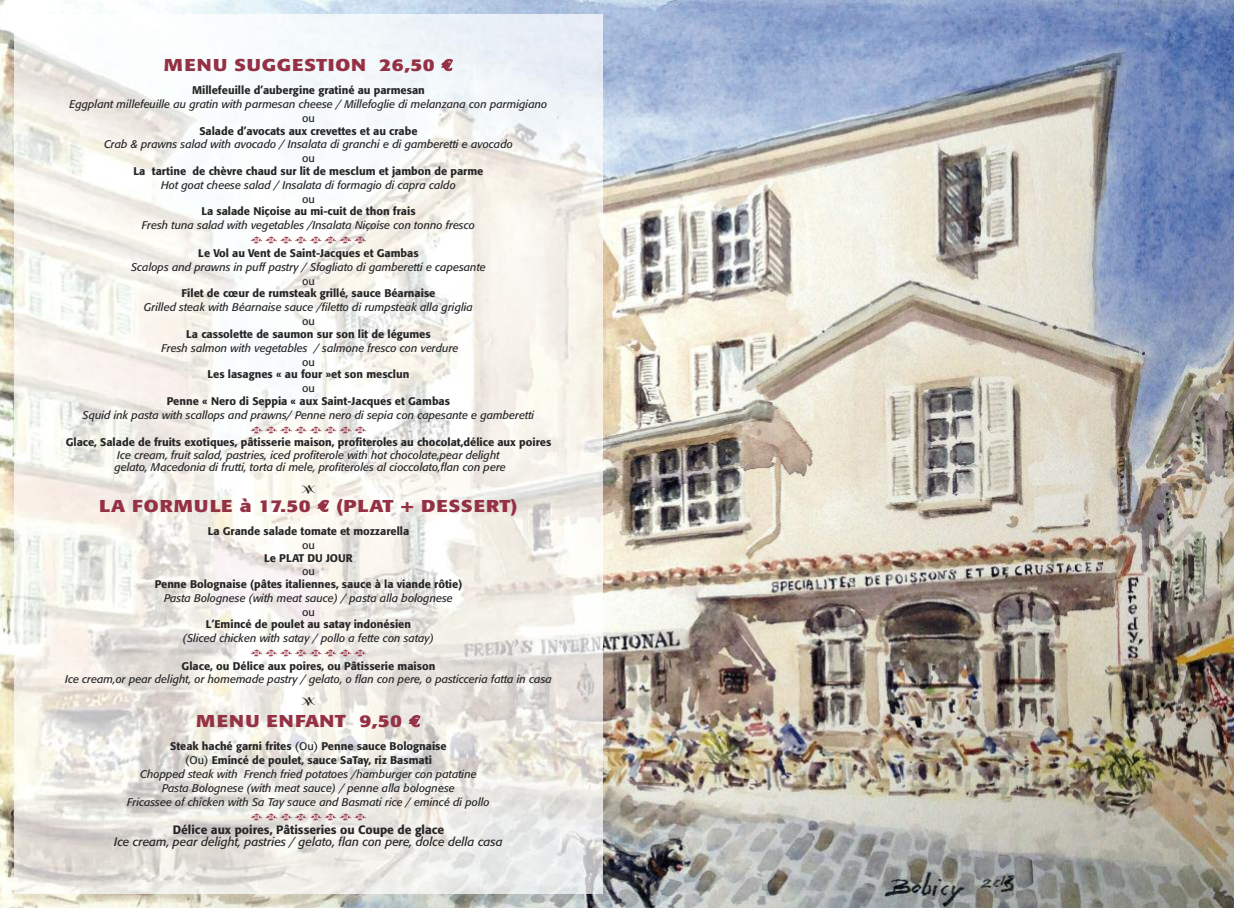
<style>
.page{position:relative;width:1234px;height:908px;background:#fff}
.page>*{position:absolute;margin:0;border:0;box-sizing:border-box;transform-origin:0 0}
.t1{font:700 17px "Formata";letter-spacing:.045em;color:#953144;scale:1.2 1}
.t2{font:italic 12px "Formata";color:#272627}
.t3{font:500 12px "Formata";color:#272627}
.t4{font:italic 11px/13.9px "Formata";color:#272627}
.t5{font:500 11px "Formata";color:#272627}
.t6{font:11px "Formata";color:#272627}
.s1{font-family:"Euro Mono";font-size:16px}
.s2{font-weight:500;font-style:normal}
.s3{font-style:normal}
</style>
<div class="page">
<img style="left:0;top:0;width:1233px;height:907px">
<img style="left:14px;top:14px;width:588px;height:879px">
<svg style="left:251px;top:236px;width:115px;height:7px"></svg>
<svg style="left:251px;top:425px;width:115px;height:8px"></svg>
<svg style="left:301px;top:485px;width:14px;height:8px"></svg>
<svg style="left:251px;top:649px;width:115px;height:7px"></svg>
<svg style="left:301px;top:696px;width:14px;height:8px"></svg>
<svg style="left:251px;top:813px;width:115px;height:7px"></svg>
<h1 class="t1" style="left:164px;top:57px;width:243px">MENU SUGGESTION 26,50 <span class="s1">€</span></h1>
<p class="t5" style="left:192px;top:85px;width:234px">Millefeuille d’aubergine gratiné au parmesan</p>
<p class="t4" style="left:70px;top:98px;width:479px">Eggplant millefeuille au gratin with parmesan cheese / Millefoglie di melanzana con parmigiano</p>
<p class="t6" style="left:302px;top:113px;width:14px">ou</p>
<p class="t5" style="left:199px;top:126px;width:220px">Salade d’avocats aux crevettes et au crabe</p>
<p class="t4" style="left:104px;top:138px;width:410px">Crab &amp; prawns salad with avocado / Insalata di granchi e di gamberetti e avocado</p>
<p class="t6" style="left:302px;top:154px;width:14px">ou</p>
<p class="t5" style="left:133px;top:166px;width:351px">La tartine de chèvre chaud sur lit de mesclum et jambon de parme</p>
<p class="t4" style="left:161px;top:179px;width:296px">Hot goat cheese salad / Insalata di formagio di capra caldo</p>
<p class="t6" style="left:302px;top:194px;width:14px">ou</p>
<p class="t5" style="left:201px;top:206px;width:216px">La salade Niçoise au mi-cuit de thon frais</p>
<p class="t4" style="left:142px;top:219px;width:334px">Fresh tuna salad with vegetables /Insalata Niçoise con tonno fresco</p>
<p class="t5" style="left:198px;top:248px;width:222px">Le Vol au Vent de Saint-Jacques et Gambas</p>
<p class="t4" style="left:131px;top:261px;width:356px">Scalops and prawns in puff pastry / Sfogliato di gamberetti e capesante</p>
<p class="t6" style="left:302px;top:276px;width:14px">ou</p>
<p class="t5" style="left:181px;top:289px;width:255px">Filet de cœur de rumsteak grillé, sauce Béarnaise</p>
<p class="t4" style="left:144px;top:301px;width:330px">Grilled steak with Béarnaise sauce /filetto di rumpsteak alla griglia</p>
<p class="t6" style="left:302px;top:316px;width:14px">ou</p>
<p class="t5" style="left:186px;top:329px;width:246px">La cassolette de saumon sur son lit de légumes</p>
<p class="t4" style="left:162px;top:341px;width:298px">Fresh salmon with vegetables / salmone fresco con verdure</p>
<p class="t6" style="left:302px;top:357px;width:14px">ou</p>
<p class="t5" style="left:207px;top:369px;width:203px">Les lasagnes « au four »et son mesclun</p>
<p class="t6" style="left:302px;top:383px;width:14px">ou</p>
<p class="t5" style="left:167px;top:396px;width:284px">Penne « Nero di Seppia « aux Saint-Jacques et Gambas</p>
<p class="t4" style="left:83px;top:408px;width:453px">Squid ink pasta with scallops and prawns/ Penne nero di sepia con capesante e gamberetti</p>
<p class="t5" style="left:66px;top:437px;width:487px">Glace, Salade de fruits exotiques, pâtisserie maison, profiteroles au chocolat,délice aux poires</p>
<p class="t4" style="left:114px;top:449px;width:393px;line-height:12.5px">Ice cream, fruit salad, pastries, iced profiterole with hot chocolate,pear delight gelato, Macedonia di frutti, torta di mele, profiteroles al cioccolato,flan con pere</p>
<h1 class="t1" style="left:99px;top:498px;width:350px">LA FORMULE à 17.50 <span class="s1">€</span> (PLAT + DESSERT)</h1>
<p class="t5" style="left:208px;top:526px;width:203px">La Grande salade tomate et mozzarella</p>
<p class="t6" style="left:302px;top:540px;width:14px">ou</p>
<p class="t5" style="left:264px;top:552px;width:90px">Le PLAT DU JOUR</p>
<p class="t6" style="left:302px;top:566px;width:14px">ou</p>
<p class="t5" style="left:155px;top:579px;width:309px">Penne Bolognaise (pâtes italiennes, sauce à la viande rôtie)</p>
<p class="t4" style="left:164px;top:591px;width:290px">Pasta Bolognese (with meat sauce) / pasta alla bolognese</p>
<p class="t6" style="left:302px;top:607px;width:14px">ou</p>
<p class="t5" style="left:206px;top:619px;width:206px">L’Emincé de poulet au satay indonésien</p>
<p class="t4" style="left:183px;top:632px;width:252px">(Sliced chicken with satay / pollo a fette con satay)</p>
<p class="t5" style="left:182px;top:661px;width:255px">Glace, ou Délice aux poires, ou Pâtisserie maison</p>
<p class="t4" style="left:65px;top:672px;width:488px">Ice cream,or pear delight, or homemade pastry / gelato, o flan con pere, o pasticceria fatta in casa</p>
<h1 class="t1" style="left:196px;top:713px;width:188px">MENU ENFANT 9,50 <span class="s1">€</span></h1>
<p class="t4" style="left:127px;top:740px;width:364px;text-align:center"><span class="s2">Steak haché garni frites</span> <span class="s3">(Ou)</span> <span class="s2">Penne sauce Bolognaise<br></span><span class="s3">(Ou)</span> <span class="s2">Emincé de poulet, sauce SaTay, riz Basmati<br></span>Chopped steak with French fried potatoes /hamburger con patatine Pasta Bolognese (with meat sauce) / penne alla bolognese<br>Fricassee of chicken with Sa Tay sauce and Basmati rice / emincé di pollo</p>
<p class="t3" style="left:173px;top:824px;width:273px">Délice aux poires, Pâtisseries ou Coupe de glace</p>
<p class="t2" style="left:114px;top:836px;width:390px">Ice cream, pear delight, pastries / gelato, flan con pere, dolce della casa</p>
</div>
